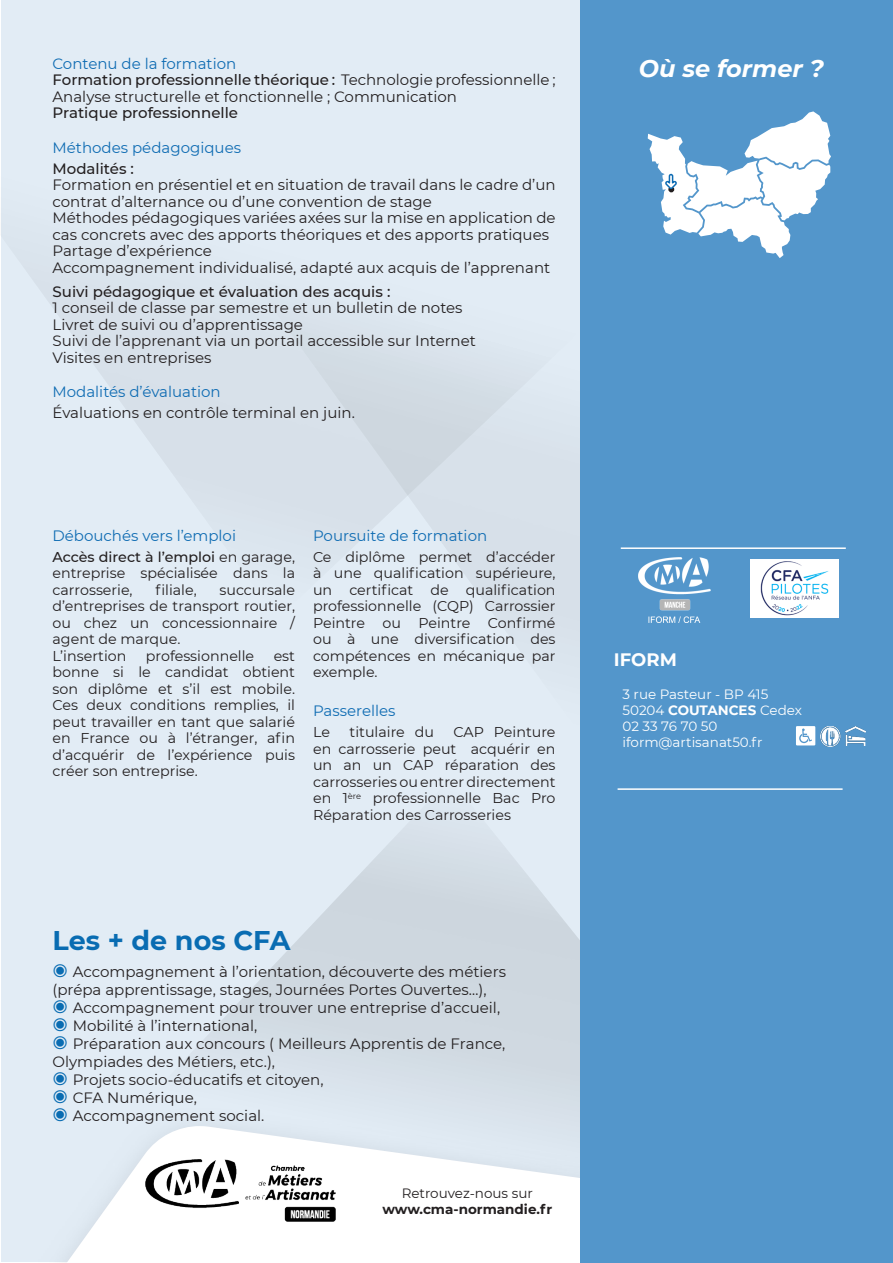
<style>
.page{position:relative;width:893px;height:1263px;background:#fff}
.page>*{position:absolute;margin:0;border:0;box-sizing:border-box;transform-origin:0 0}
.t1{font:700 27px "Montserrat";color:#096cb2}
.t2{font:italic 700 24px "Montserrat";color:#fff}
.t3{font:700 18px "Montserrat";color:#fff}
.t4{font:15px/16.5px "Montserrat";color:#231f20}
.t5{font:15px "Montserrat";color:#0f6cb3}
.t6{font:500 15px "Montserrat";color:#231f20}
.t7{font:14.25px/16.5px "Montserrat";color:#231f20;text-align:justify}
.t8{font:13.5px "Montserrat";color:#fff}
.t9{font:700 13.5px "Montserrat";color:#231f20}
.t10{font:13.5px "Montserrat";color:#231f20}
.s1{font-weight:500}
.s2{color:#096cb2}
.s3{font-weight:700}
</style>
<div class="page">
<div style="left:1px;top:1px;width:891px;height:1261px;background:#e2ecf5"></div>
<svg style="left:199px;top:828px;width:381px;height:279px"></svg>
<svg style="left:32px;top:278px;width:198px;height:222px"></svg>
<svg style="left:230px;top:314px;width:350px;height:318px"></svg>
<svg style="left:67px;top:1126px;width:513px;height:136px;fill:#fff"></svg>
<div style="left:580px;top:0;width:313px;height:1263px;background:#5396cb"></div>
<hr style="left:618px;top:788px;width:225px;height:2px;background:#fff">
<hr style="left:621px;top:547px;width:225px;height:2px;background:#fff">
<svg style="left:796px;top:726px;width:19px;height:19px"></svg>
<img style="left:849px;top:726px;width:16px;height:19px">
<img style="left:815px;top:726px;width:34px;height:21px">
<img style="left:145px;top:1159px;width:191px;height:62px">
<svg style="left:648px;top:111px;width:183px;height:147px"></svg>
<img style="left:638px;top:558px;width:72px;height:65px">
<img style="left:750px;top:559px;width:89px;height:58px">
<p class="t5" style="left:53px;top:53px;width:185px">Contenu de la formation</p>
<p class="t4" style="left:53px;top:71px;width:505px"><span class="s1">Formation professionnelle théorique :</span> Technologie professionnelle ;<br>Analyse structurelle et fonctionnelle ; Communication</p>
<p class="t6" style="left:53px;top:102px;width:187px">Pratique professionnelle</p>
<p class="t5" style="left:53px;top:137px;width:190px">Méthodes pédagogiques</p>
<p class="t6" style="left:53px;top:158px;width:83px">Modalités :</p>
<p class="t4" style="left:53px;top:176px;width:505px">Formation en présentiel et en situation de travail dans le cadre d’un contrat d’alternance ou d’une convention de stage</p>
<p class="t4" style="left:53px;top:209px;width:505px">Méthodes pédagogiques variées axées sur la mise en application de cas concrets avec des apports théoriques et des apports pratiques</p>
<p class="t4" style="left:53px;top:242px;width:161px">Partage d’expérience</p>
<p class="t4" style="left:53px;top:258px;width:499px">Accompagnement individualisé, adapté aux acquis de l’apprenant</p>
<p class="t6" style="left:53px;top:281px;width:339px">Suivi pédagogique et évaluation des acquis :</p>
<p class="t4" style="left:53px;top:299px;width:412px">1 conseil de classe par semestre et un bulletin de notes</p>
<p class="t4" style="left:53px;top:315px;width:252px">Livret de suivi ou d’apprentissage</p>
<p class="t4" style="left:53px;top:332px;width:425px">Suivi de l’apprenant via un portail accessible sur Internet</p>
<p class="t4" style="left:53px;top:348px;width:160px">Visites en entreprises</p>
<p class="t5" style="left:53px;top:381px;width:170px">Modalités d’évaluation</p>
<p class="t4" style="left:53px;top:404px;width:304px">Évaluations en contrôle terminal en juin.</p>
<p class="t5" style="left:53px;top:525px;width:185px">Débouchés vers l’emploi</p>
<p class="t7" style="left:53px;top:548px;width:244px"><span class="s1">Accès direct à l’emploi</span> en garage, entreprise spécialisée dans la carrosserie,</p>
<p class="t7" style="left:155px;top:581px;width:43px">filiale,</p>
<p class="t7" style="left:53px;top:581px;width:244px;text-indent:167px">succursale d’entreprises de transport routier, ou chez un concessionnaire / agent de marque.</p>
<p class="t7" style="left:53px;top:647px;width:75px">L’insertion</p>
<p class="t7" style="left:146px;top:647px;width:110px">professionnelle</p>
<p class="t7" style="left:53px;top:647px;width:244px;text-indent:221px">est bonne si le candidat obtient son diplôme et s’il est mobile.<br>Ces deux conditions remplies, il peut travailler en tant que salarié en France ou à l’étranger, afin d’acquérir de l’expérience puis créer son entreprise.</p>
<p class="t5" style="left:313px;top:525px;width:176px">Poursuite de formation</p>
<p class="t7" style="left:313px;top:548px;width:244px">Ce diplôme permet d’accéder à une qualification supérieure, un certificat de qualification professionnelle (CQP) Carrossier Peintre ou Peintre Confirmé ou à une diversification des compétences en mécanique par exemple.</p>
<p class="t5" style="left:313px;top:701px;width:84px">Passerelles</p>
<p class="t7" style="left:313px;top:724px;width:18px">Le</p>
<p class="t7" style="left:350px;top:724px;width:86px">titulaire du</p>
<p class="t7" style="left:313px;top:724px;width:244px;text-indent:141px">CAP Peinture en carrosserie peut acquérir en un an un CAP réparation des carrosseries ou entrer directement en 1<sup>ère</sup> professionnelle Bac Pro Réparation des Carrosseries</p>
<p class="t1" style="left:53px;top:921px;width:239px">Les + de nos CFA</p>
<p class="t4" style="left:53px;top:962px;width:455px;line-height:18px"><span class="s2">◉</span> Accompagnement à l’orientation, découverte des métiers (prépa apprentissage, stages, Journées Portes Ouvertes…),</p>
<p class="t4" style="left:53px;top:999px;width:449px"><span class="s2">◉</span> Accompagnement pour trouver une entreprise d’accueil,</p>
<p class="t4" style="left:53px;top:1017px;width:206px"><span class="s2">◉</span> Mobilité à l’international,</p>
<p class="t4" style="left:53px;top:1034px;width:454px;line-height:18px"><span class="s2">◉</span> Préparation aux concours ( Meilleurs Apprentis de France,<br>Olympiades des Métiers, etc.),</p>
<p class="t4" style="left:53px;top:1071px;width:272px"><span class="s2">◉</span> Projets socio-éducatifs et citoyen,</p>
<p class="t4" style="left:53px;top:1089px;width:146px"><span class="s2">◉</span> CFA Numérique,</p>
<p class="t4" style="left:53px;top:1107px;width:213px"><span class="s2">◉</span> Accompagnement social.</p>
<p class="t10" style="left:402px;top:1184px;width:133px">Retrouvez-nous sur</p>
<p class="t9" style="left:382px;top:1200px;width:171px">www.cma-normandie.fr</p>
<p class="t2" style="left:639px;top:51px;width:186px">Où se former ?</p>
<p class="t3" style="left:614px;top:647px;width:64px">IFORM</p>
<p class="t8" style="left:622px;top:685px;width:148px">3 rue Pasteur - BP 415</p>
<p class="t8" style="left:622px;top:701px;width:181px">50204 <span class="s3">COUTANCES</span> Cedex</p>
<p class="t8" style="left:622px;top:717px;width:96px">02 33 76 70 50</p>
<p class="t8" style="left:622px;top:733px;width:142px">iform@artisanat50.fr</p>
</div>
